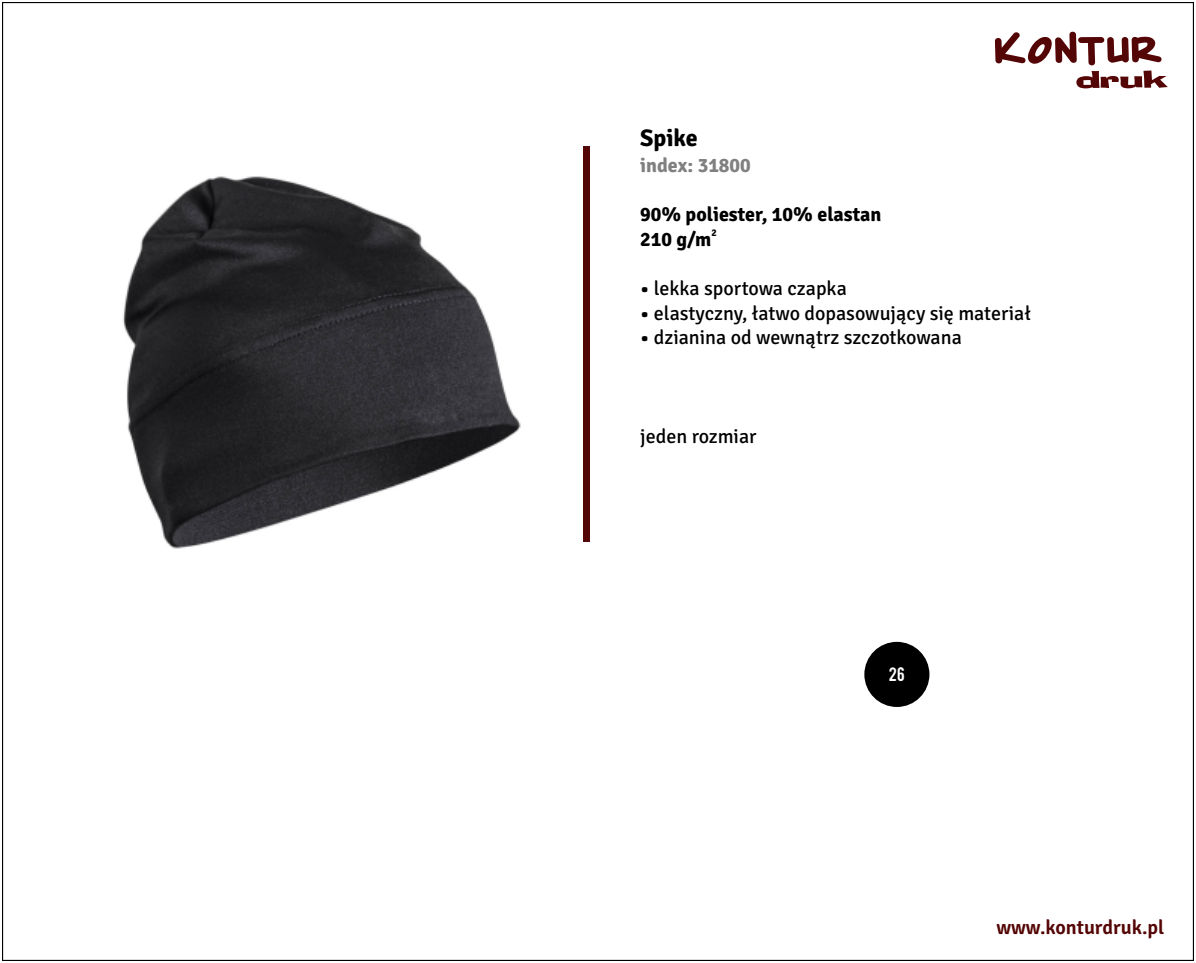
<style>
.page{position:relative;width:1196px;height:963px;background:#fff}
.page>*{position:absolute;margin:0;border:0;box-sizing:border-box;transform-origin:0 0}
.t1{font:700 24px "Signika";color:#000}
.t2{font:20px "Signika";color:#000}
.t3{font:700 20px "Signika";color:#000}
.t4{font:600 20px "Signika";color:#540505}
.t5{font:700 20px "Signika";color:#808080}
.t6{font:15.4px "Bebas";color:#fff}
.t7{font:700 10px "Signika";color:#000}
.s1{font-weight:700}
</style>
<div class="page">
<img style="left:123px;top:176px;width:398px;height:373px">
<div style="left:582px;top:146px;width:7px;height:395px;background:#540505"></div>
<svg style="left:995px;top:31px;width:173px;height:57px"></svg>
<div style="left:864px;top:641px;width:65px;height:65px;background:#000;border-radius:50%"></div>
<p class="t1" style="left:640px;top:123px;width:59px">Spike</p>
<p class="t5" style="left:640px;top:153px;width:112px">index: 31800</p>
<p class="t3" style="left:640px;top:202px;width:243px">90% poliester, 10% elastan</p>
<p class="t7" style="left:711px;top:226px;width:7px">2</p>
<p class="t3" style="left:640px;top:227px;width:73px">210 g/m</p>
<p class="t2" style="left:640px;top:276px;width:208px"><span class="s1">•</span> lekka sportowa czapka</p>
<p class="t2" style="left:640px;top:301px;width:392px"><span class="s1">•</span> elastyczny, łatwo dopasowujący się materiał</p>
<p class="t2" style="left:640px;top:325px;width:323px"><span class="s1">•</span> dzianina od wewnątrz szczotkowana</p>
<p class="t2" style="left:640px;top:424px;width:118px">jeden rozmiar</p>
<p class="t6" style="left:889px;top:666px;width:17px">26</p>
<p class="t4" style="left:996px;top:914px;width:169px">www.konturdruk.pl</p>
</div>
